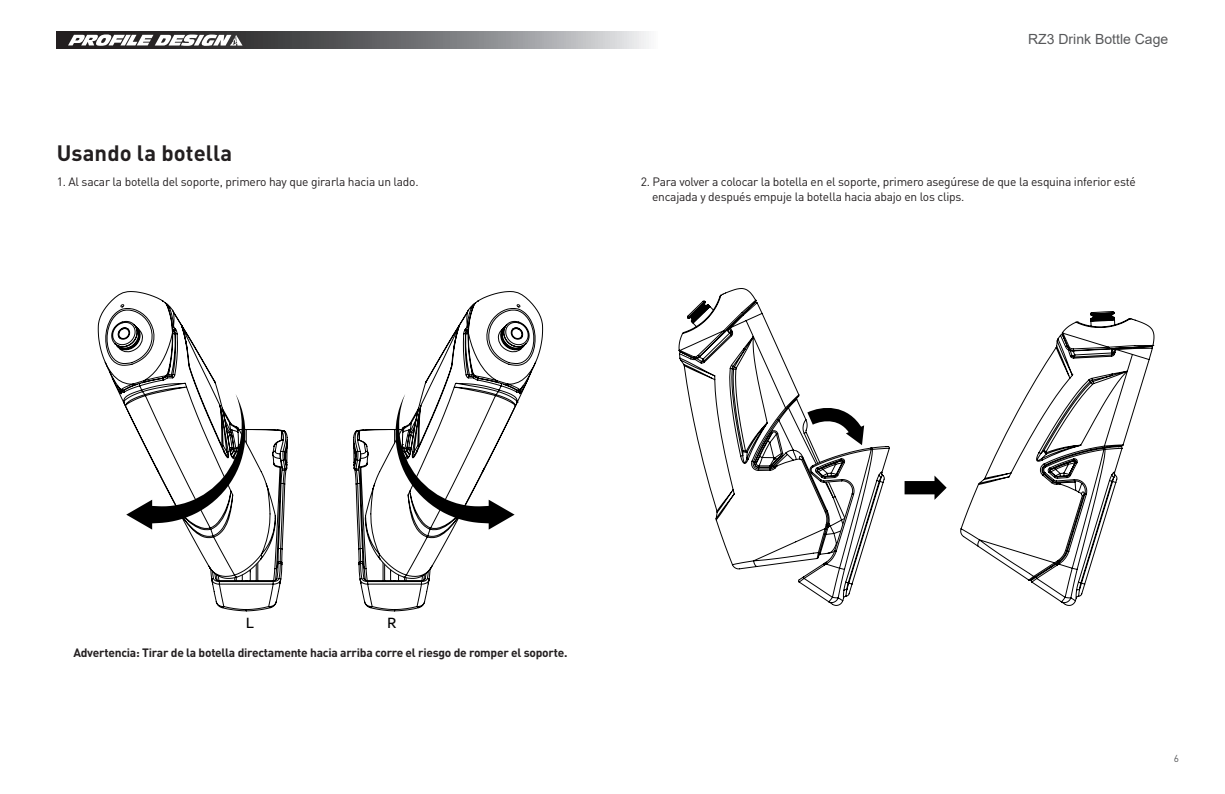
<style>
.page{position:relative;width:1225px;height:794px;background:#fff}
.page>*{position:absolute;margin:0;border:0;box-sizing:border-box;transform-origin:0 0}
.Item_Tools_F_order{font:700 22px "DIN Pro";letter-spacing:.005em;color:#231f20}
.t1{font:16px "Dubai";color:#000}
.t2{font:14px "Arial";color:#57585a}
.t3{font:12px/14.4px "DIN Pro";letter-spacing:-.02em;color:#231f20}
.t4{font:700 12px "DIN Pro";letter-spacing:-.02em;color:#231f20}
.t5{font:10px "DIN Pro";color:#57585a}
</style>
<div class="page">
<svg style="left:57px;top:32px;width:592px;height:17px;background:#767779"></svg>
<svg style="left:68px;top:34px;width:174px;height:12px"></svg>
<svg style="left:98px;top:291px;width:121px;height:118px"></svg>
<svg style="left:126px;top:394px;width:162px;height:217px"></svg>
<svg style="left:421px;top:291px;width:122px;height:224px"></svg>
<svg style="left:353px;top:394px;width:161px;height:217px"></svg>
<svg style="left:678px;top:288px;width:165px;height:281px"></svg>
<svg style="left:960px;top:311px;width:194px;height:295px"></svg>
<svg style="left:792px;top:411px;width:98px;height:195px"></svg>
<div style="left:904px;top:481px;width:32px;height:13px;background:#000"></div>
<svg style="left:934px;top:475px;width:12px;height:25px"></svg>
<p class="Item_Tools_F_order" style="left:57px;top:138px;width:177px">Usando la botella</p>
<p class="t2" style="left:1028px;top:29px;width:142px">RZ3 Drink Bottle Cage</p>
<p class="t3" style="left:57px;top:174px;width:363px">1. Al sacar la botella del soporte, primero hay que girarla hacia un lado.</p>
<p class="t3" style="left:652px;top:174px;width:485px;text-indent:-11px">2. Para volver a colocar la botella en el soporte, primero asegúrese de que la esquina inferior esté encajada y después empuje la botella hacia abajo en los clips.</p>
<p class="t1" style="left:246px;top:613px;width:10px">L</p>
<p class="t1" style="left:387px;top:613px;width:11px">R</p>
<p class="t4" style="left:73px;top:645px;width:495px">Advertencia: Tirar de la botella directamente hacia arriba corre el riesgo de romper el soporte.</p>
<p class="t5" style="left:1174px;top:751px;width:7px">6</p>
</div>
